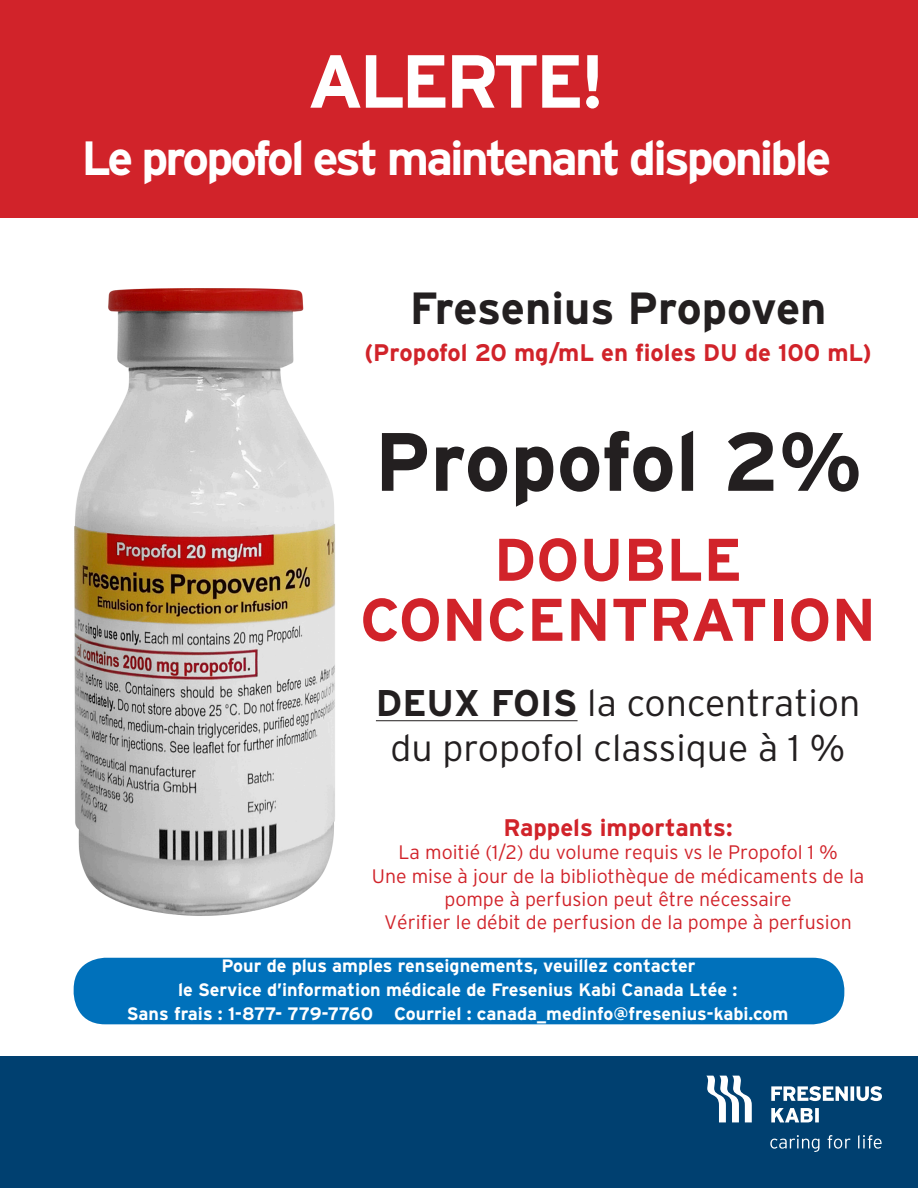
<style>
.page{position:relative;width:918px;height:1188px;background:#fff}
.page>*{position:absolute;margin:0;border:0;box-sizing:border-box;transform-origin:0 0}
.t1{font:700 82.5px "Interstate";color:#231f20}
.t2{font:700 75px "Interstate";letter-spacing:-.06em;color:#fff}
.t3{font:700 60px/60px "Interstate";color:#d1232a;text-align:center}
.t4{font:700 48px "Interstate";letter-spacing:-.06em;color:#fff}
.t5{font:700 45px "Interstate";color:#231f20}
.t6{font:300 37.2px/45px "Interstate";color:#231f20;text-align:center}
.t7{font:700 24px "Interstate";color:#d1232a}
.t8{font:300 19.5px/23.4px "Interstate";color:#d1232a;text-align:center}
.t9{font:700 18px "Interstate";color:#fff}
.s1{font-weight:700}
</style>
<div class="page">
<div style="left:0;top:0;width:918px;height:218px;background:#d1232a"></div>
<hr style="left:376px;top:720px;width:202px;height:1px;background:#231f20">
<div style="left:74px;top:958px;width:770px;height:66px;background:#0071bb;border-radius:32px"></div>
<div style="left:0;top:1056px;width:918px;height:132px;background:#004070"></div>
<svg style="left:706px;top:1076px;width:46px;height:46px"></svg>
<svg style="left:771px;top:1108px;width:48px;height:14px"></svg>
<svg style="left:771px;top:1086px;width:111px;height:15px"></svg>
<svg style="left:770px;top:1135px;width:112px;height:17px"></svg>
<img style="left:74px;top:288px;width:261px;height:628px">
<p class="t2" style="left:307px;top:39px;width:299px">ALERTE!</p>
<p class="t4" style="left:81px;top:132px;width:751px">Le propofol est maintenant disponible</p>
<p class="t5" style="left:410px;top:283px;width:418px">Fresenius Propoven</p>
<p class="t7" style="left:364px;top:339px;width:509px">(Propofol 20 mg/mL en fioles DU de 100 mL)</p>
<p class="t1" style="left:375px;top:416px;width:489px">Propofol 2%</p>
<p class="t3" style="left:360px;top:529px;width:518px">DOUBLE<br>CONCENTRATION</p>
<p class="t6" style="left:376px;top:680px;width:486px"><span class="s1">DEUX FOIS</span> la concentration du propofol classique à 1 %</p>
<p class="t7" style="left:504px;top:814px;width:231px">Rappels importants:</p>
<p class="t8" style="left:398px;top:840px;width:441px">La moitié (1/2) du volume requis vs le Propofol 1 %</p>
<p class="t8" style="left:372px;top:864px;width:494px">Une mise à jour de la bibliothèque de médicaments de la pompe à perfusion peut être nécessaire</p>
<p class="t8" style="left:384px;top:911px;width:469px">Vérifier le débit de perfusion de la pompe à perfusion</p>
<p class="t9" style="left:221px;top:956px;width:476px">Pour de plus amples renseignements, veuillez contacter</p>
<p class="t9" style="left:178px;top:980px;width:561px">le Service d’information médicale de Fresenius Kabi Canada Ltée :</p>
<p class="t9" style="left:127px;top:1004px;width:663px">Sans frais : 1-877- 779-7760 Courriel : canada_medinfo@fresenius-kabi.com</p>
</div>
